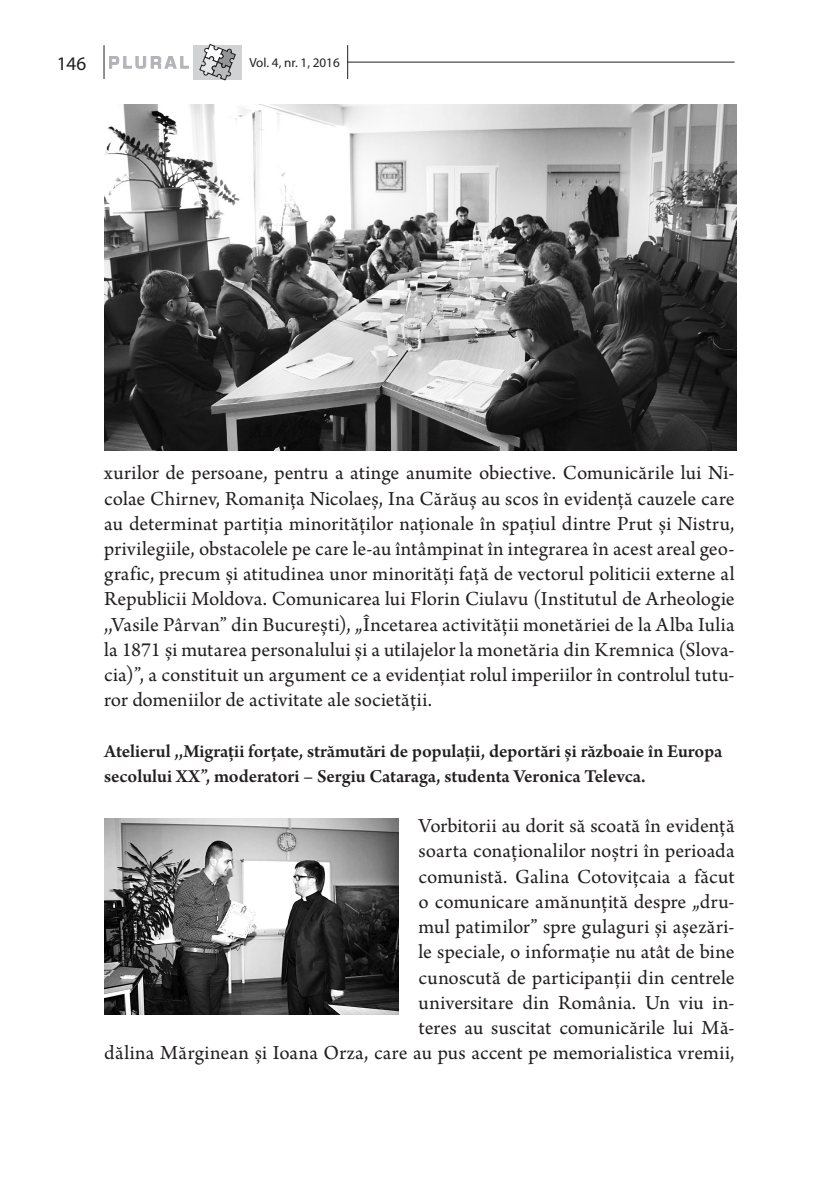
<style>
.page{position:relative;width:819px;height:1191px;background:#fff}
.page>*{position:absolute;margin:0;border:0;box-sizing:border-box;transform-origin:0 0}
.t1{font:21px/25.2px "Arno Pro";letter-spacing:.01em;color:#231f20;text-align:justify}
.t2{font:600 19.25px/25.2px "Arno Pro";letter-spacing:-.005em;color:#231f20}
.t3{font:700 17.5px "Eurostile";letter-spacing:.2em;color:#b2b3b7}
.t4{font:13.12px "Myriad Pro";color:#231f20}
.s1{font-family:"Myriad Pro";font-weight:400;font-size:19.25px;color:#231f20}
</style>
<div class="page">
<div style="left:193px;top:45px;width:49px;height:34px;background:#d1d2d4"></div>
<svg style="left:109px;top:56px;width:80px;height:13px"></svg>
<svg style="left:199px;top:44px;width:37px;height:36px"></svg>
<hr style="left:347px;top:45px;width:1px;height:34px;background:#231f20">
<hr style="left:104px;top:45px;width:1px;height:34px;background:#231f20">
<hr style="left:347px;top:62px;width:387px;height:1px;background:#231f20">
<img style="left:104px;top:104px;width:632px;height:346px">
<img style="left:104px;top:819px;width:295px;height:195px">
<p class="t3" style="left:57px;top:53px;width:133px"><span class="s1">146</span> PLURAL</p>
<p class="t4" style="left:249px;top:55px;width:92px">Vol. 4, nr. 1, 2016</p>
<p class="t1" style="left:104px;top:461px;width:632px">xurilor de persoane, pentru a atinge anumite obiective. Comunicările lui Ni&shy;colae Chirnev, Romanița Nicolaeș, Ina Cărăuş au scos în evidenţă cauzele care au determinat partiţia minorităţilor naţionale în spaţiul dintre Prut şi Nistru, privilegiile, obstacolele pe care le-au întâmpinat în integrarea în acest areal geo&shy;grafic, precum şi atitudinea unor minorităţi faţă de vectorul politicii externe al Republicii Moldova. Comunicarea lui Florin Ciulavu (Institutul de Arheologie ,,Vasile Pârvan” din București), „Încetarea activității monetăriei de la Alba Iulia la 1871 și mutarea personalului și a utilajelor la monetăria din Kremnica (Slova&shy;cia)”, a constituit un argument ce a evidenţiat rolul imperiilor în controlul tutu&shy;ror domeniilor de activitate ale societăţii.</p>
<p class="t2" style="left:104px;top:739px;width:619px">Atelierul ,,Migrații forțate, strămutări de populații, deportări și războaie în Europa secolului XX”, moderatori – Sergiu Cataraga, studenta Veronica Televca.</p>
<p class="t1" style="left:104px;top:814px;width:632px;text-align:right">Vorbitorii au dorit să scoată în evidenţă<br>soarta conaţionalilor noștri în perioada<br>comunistă. Galina Cotoviţcaia a făcut<br>o comunicare amănunţită despre „dru-<br>mul patimilor” spre gulaguri și așezări-<br>le speciale, o informaţie nu atât de bine<br>cunoscută de participanţii din centrele<br>universitare din România. Un viu in-<br>teres au suscitat comunicările lui Mă-<br>dălina Mărginean și Ioana Orza, care au pus accent pe memorialistica vremii,</p>
</div>
